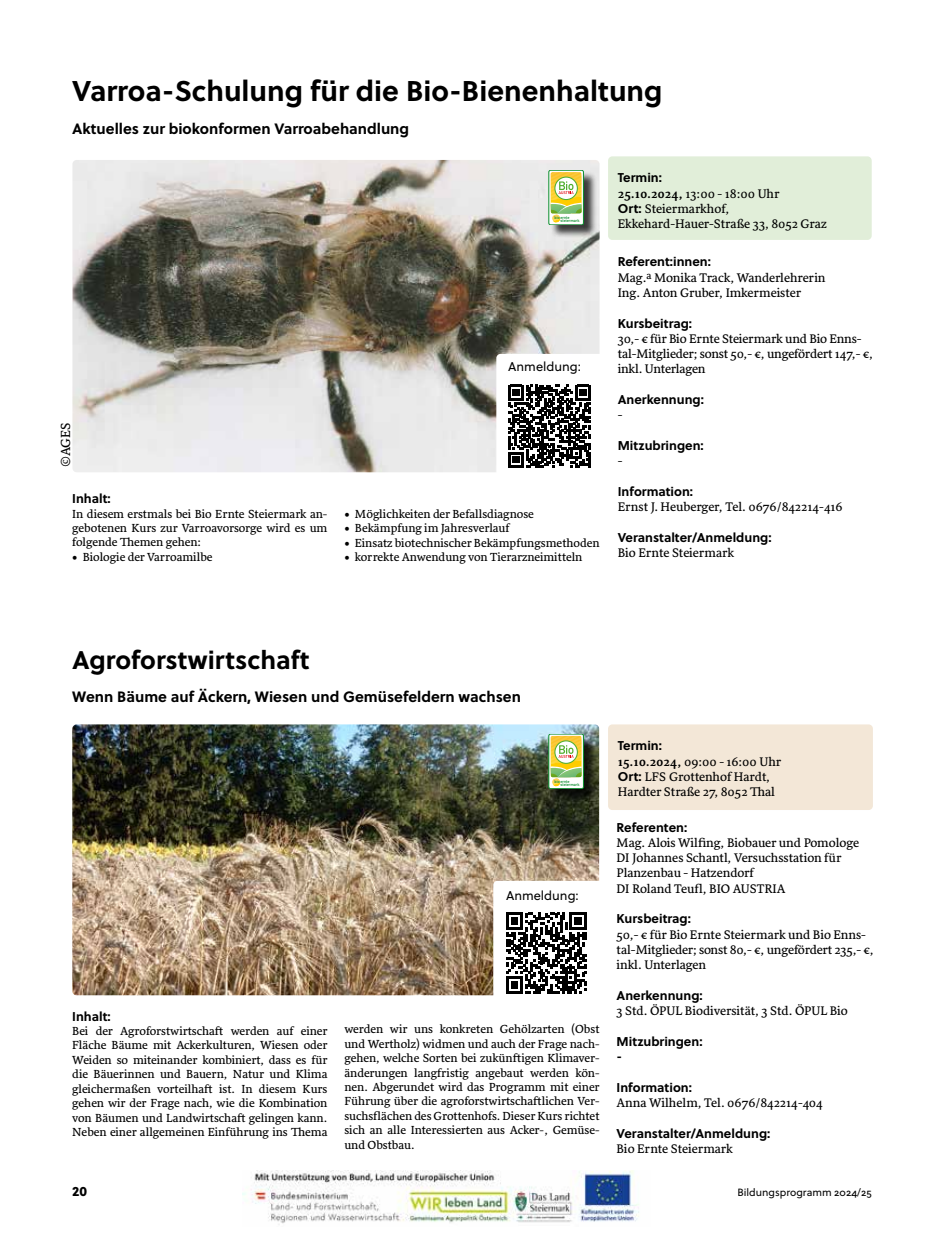
<style>
.page{position:relative;width:944px;height:1251px;background:#fff}
.page>*{position:absolute;margin:0;border:0;box-sizing:border-box;transform-origin:0 0}
.t1{font:700 28.5px "Soleil";color:#000}
.t2{font:700 25.5px "Soleil";color:#000}
.t3{font:700 15px "Soleil";color:#000}
.t4{font:13.5px "Sirba";color:#000}
.t5{font:13.5px "Soleil Xb";color:#000}
.t6{font:12.75px/15.3px "Sirba";color:#000}
.t7{font:700 12.75px/15.3px "Soleil";color:#000}
.t8{font:12.75px "Soleil";color:#000}
.t9{font:12px/14.4px "Sirba";color:#000;text-align:justify}
.t10{font:10.5px "Soleil";color:#000}
.t11{font:4.05px/3.3px "DIN Mittelschrift";color:#0a8e2d}
.s1{font-weight:700}
.s2{font-family:"Soleil";font-weight:700}
</style>
<div class="page">
<img style="left:242px;top:1170px;width:397px;height:55px">
<div style="left:608px;top:156px;width:264px;height:84px;background:#e1eed9;border-radius:4px"></div>
<img style="left:72px;top:160px;width:528px;height:312px">
<div style="left:550px;top:171px;width:47px;height:67px;background:#000;opacity:.75"></div>
<div style="left:549px;top:170px;width:34px;height:55px;background:#fff;border-radius:2px"></div>
<div style="left:549px;top:170px;width:34px;height:55px;border:1px solid #0a8e2d;border-radius:2px"></div>
<svg style="left:551px;top:172px;width:31px;height:50px"></svg>
<div style="left:608px;top:724px;width:265px;height:85px;background:#f3e7d7;border-radius:4px"></div>
<img style="left:72px;top:724px;width:527px;height:271px">
<div style="left:550px;top:735px;width:47px;height:67px;background:#000;opacity:.75"></div>
<div style="left:549px;top:733px;width:34px;height:55px;border:1px solid #0a8e2d;border-radius:2px"></div>
<svg style="left:551px;top:735px;width:31px;height:51px"></svg>
<div style="left:496px;top:354px;width:114px;height:123px;background:#fff;border-radius:4px"></div>
<div style="left:493px;top:880px;width:114px;height:124px;background:#fff;border-radius:4px"></div>
<svg style="left:508px;top:385px;width:83px;height:82px"></svg>
<svg style="left:506px;top:912px;width:81px;height:81px"></svg>
<h1 class="t1" style="left:72px;top:72px;width:592px">Varroa-Schulung für die Bio-Bienenhaltung</h1>
<p class="t3" style="left:72px;top:118px;width:338px">Aktuelles zur biokonformen Varroabehandlung</p>
<p class="t11" style="left:561px;top:216px;width:21px;text-indent:-6px">bio ernte steiermark</p>
<p class="t8" style="left:508px;top:359px;width:74px">Anmeldung:</p>
<p class="t4" style="left:56px;top:467px;width:46px;rotate:-90deg">©AGES</p>
<p class="t7" style="left:72px;top:491px;width:40px">Inhalt:</p>
<p class="t9" style="left:72px;top:506px;width:257px">In diesem erstmals bei Bio Ernte Steiermark an&shy;gebotenen Kurs zur Varroavorsorge wird es um folgende Themen gehen:</p>
<p class="t9" style="left:72px;top:550px;width:142px">• Biologie der Varroamilbe</p>
<p class="t9" style="left:344px;top:507px;width:191px">• Möglichkeiten der Befallsdiagnose</p>
<p class="t9" style="left:344px;top:521px;width:167px">• Bekämpfung im Jahresverlauf</p>
<p class="t9" style="left:344px;top:535px;width:257px">• Einsatz biotechnischer Bekämpfungsmethoden</p>
<p class="t9" style="left:344px;top:550px;width:240px">• korrekte Anwendung von Tierarzneimitteln</p>
<p class="t7" style="left:618px;top:170px;width:46px">Termin:</p>
<p class="t6" style="left:618px;top:186px;width:211px"><span class="s1">25.10.2024,</span> 13:00 - 18:00 Uhr<br><span class="s2">Ort:</span> Steiermarkhof,<br>Ekkehard-Hauer-Straße 33, 8052 Graz</p>
<p class="t7" style="left:618px;top:254px;width:95px">Referent:innen:</p>
<p class="t6" style="left:618px;top:270px;width:209px">Mag.<sup>a</sup> Monika Track, Wanderlehrerin<br>Ing. Anton Gruber, Imkermeister</p>
<p class="t7" style="left:618px;top:315px;width:76px">Kursbeitrag:</p>
<p class="t6" style="left:618px;top:331px;width:257px">30,- € für Bio Ernte Steiermark und Bio Enns&shy;tal-Mitglieder; sonst 50,- €, ungefördert 147,- €, inkl. Unterlagen</p>
<p class="t7" style="left:618px;top:392px;width:88px">Anerkennung:</p>
<p class="t6" style="left:618px;top:408px;width:6px">-</p>
<p class="t7" style="left:618px;top:438px;width:87px">Mitzubringen:</p>
<p class="t6" style="left:618px;top:454px;width:6px">-</p>
<p class="t7" style="left:618px;top:484px;width:77px">Information:</p>
<p class="t6" style="left:618px;top:499px;width:226px">Ernst J. Heuberger, Tel. 0676/842214-416</p>
<p class="t7" style="left:618px;top:530px;width:155px">Veranstalter/Anmeldung:</p>
<p class="t6" style="left:618px;top:545px;width:118px">Bio Ernte Steiermark</p>
<h2 class="t2" style="left:72px;top:643px;width:239px">Agroforstwirtschaft</h2>
<p class="t3" style="left:72px;top:686px;width:450px">Wenn Bäume auf Äckern, Wiesen und Gemüsefeldern wachsen</p>
<p class="t11" style="left:561px;top:779px;width:21px;text-indent:-6px">bio ernte steiermark</p>
<p class="t8" style="left:506px;top:887px;width:74px">Anmeldung:</p>
<p class="t7" style="left:72px;top:1008px;width:40px">Inhalt:</p>
<p class="t9" style="left:72px;top:1024px;width:257px">Bei der Agroforstwirtschaft werden auf einer Fläche Bäume mit Ackerkulturen, Wiesen oder Weiden so miteinander kombiniert, dass es für die Bäuerinnen und Bauern, Natur und Klima gleichermaßen vorteilhaft ist. In diesem Kurs gehen wir der Frage nach, wie die Kombination von Bäumen und Landwirtschaft gelingen kann.<br>Neben einer allgemeinen Einführung ins Thema</p>
<p class="t9" style="left:344px;top:1022px;width:257px">werden wir uns konkreten Gehölzarten (Obst und Wertholz) widmen und auch der Frage nach&shy;gehen, welche Sorten bei zukünftigen Klimaver&shy;änderungen langfristig angebaut werden kön&shy;nen. Abgerundet wird das Programm mit einer Führung über die agroforstwirtschaftlichen Ver&shy;suchsflächen des Grottenhofs. Dieser Kurs richtet sich an alle Interessierten aus Acker-, Gemüse&shy;und Obstbau.</p>
<p class="t7" style="left:618px;top:738px;width:46px">Termin:</p>
<p class="t6" style="left:618px;top:754px;width:165px"><span class="s1">15.10.2024,</span> 09:00 - 16:00 Uhr<br><span class="s2">Ort:</span> LFS Grottenhof Hardt,<br>Hardter Straße 27, 8052 Thal</p>
<p class="t7" style="left:617px;top:819px;width:72px">Referenten:</p>
<p class="t6" style="left:617px;top:835px;width:244px">Mag. Alois Wilfing, Biobauer und Pomologe DI Johannes Schantl, Versuchsstation für Planzenbau - Hatzendorf<br>DI Roland Teufl, BIO AUSTRIA</p>
<p class="t7" style="left:617px;top:911px;width:76px">Kursbeitrag:</p>
<p class="t6" style="left:617px;top:927px;width:259px">50,- € für Bio Ernte Steiermark und Bio Enns&shy;tal-Mitglieder; sonst 80,- €, ungefördert 235,- €, inkl. Unterlagen</p>
<p class="t7" style="left:617px;top:987px;width:88px">Anerkennung:</p>
<p class="t6" style="left:617px;top:1003px;width:233px">3 Std. ÖPUL Biodiversität, 3 Std. ÖPUL Bio</p>
<p class="t7" style="left:617px;top:1033px;width:87px">Mitzubringen: -</p>
<p class="t7" style="left:617px;top:1079px;width:77px">Information:</p>
<p class="t6" style="left:617px;top:1095px;width:208px">Anna Wilhelm, Tel. 0676/842214-404</p>
<p class="t7" style="left:617px;top:1125px;width:155px">Veranstalter/Anmeldung:</p>
<p class="t6" style="left:617px;top:1141px;width:118px">Bio Ernte Steiermark</p>
<p class="t5" style="left:72px;top:1181px;width:16px">20</p>
<p class="t10" style="left:737px;top:1185px;width:136px">Bildungsprogramm 2024/25</p>
</div>
